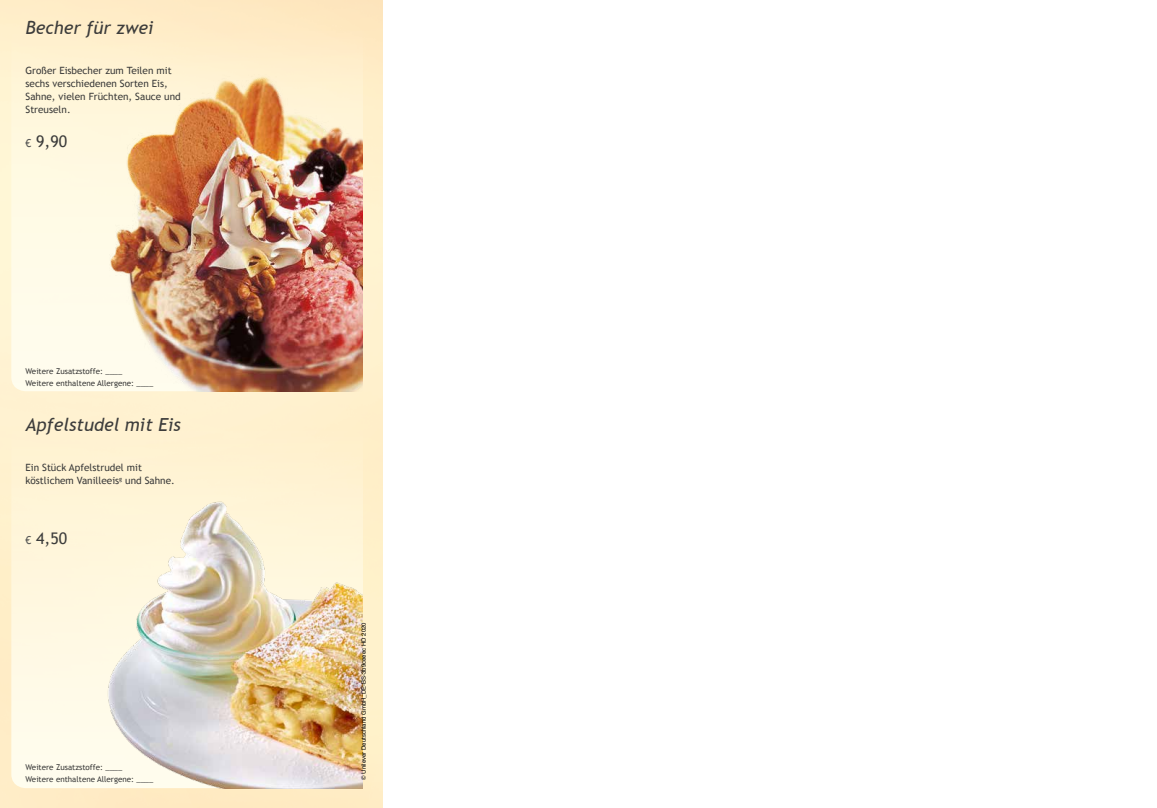
<style>
.page{position:relative;width:1157px;height:808px;background:#fff}
.page>*{position:absolute;margin:0;border:0;box-sizing:border-box;transform-origin:0 0}
.t1{font:italic 18px "Trebuchet MS";color:#3c3c3b}
.t2{font:16px "Trebuchet MS";color:#3c3c3b}
.t3{font:10px/13px "Trebuchet MS";color:#3c3c3b}
.t4{font:8px/12px "Trebuchet MS";color:#3c3c3b}
.t5{font:6px "Helvetica";color:#000}
.s1{font-size:11px;color:#575756}
</style>
<div class="page">
<img style="left:0;top:0;width:383px;height:808px">
<img style="left:11px;top:11px;width:352px;height:380px">
<img style="left:11px;top:408px;width:352px;height:380px">
<h1 class="t1" style="left:26px;top:17px;width:130px">Becher für zwei</h1>
<p class="t3" style="left:26px;top:64px;width:157px">Großer Eisbecher zum Teilen mit sechs verschiedenen Sorten Eis,<br>Sahne, vielen Früchten, Sauce und<br>Streuseln.</p>
<h2 class="t2" style="left:26px;top:132px;width:43px"><span class="s1">€</span> 9,90</h2>
<p class="t4" style="left:26px;top:365px;width:129px">Weitere Zusatzstoffe: ____<br>Weitere enthaltene Allergene: ____</p>
<h1 class="t1" style="left:26px;top:414px;width:157px">Apfelstudel mit Eis</h1>
<p class="t3" style="left:26px;top:461px;width:151px">Ein Stück Apfelstrudel mit köstlichem Vanilleeis<sup>g</sup> und Sahne.</p>
<h2 class="t2" style="left:26px;top:529px;width:43px"><span class="s1">€</span> 4,50</h2>
<p class="t4" style="left:26px;top:762px;width:129px">Weitere Zusatzstoffe: ____<br>Weitere enthaltene Allergene: ____</p>
<p class="t5" style="left:359px;top:780px;width:159px;rotate:-90deg">© Unilever Deutschland GmbH_DE-BS-3b9ceeec HD 2020</p>
</div>
